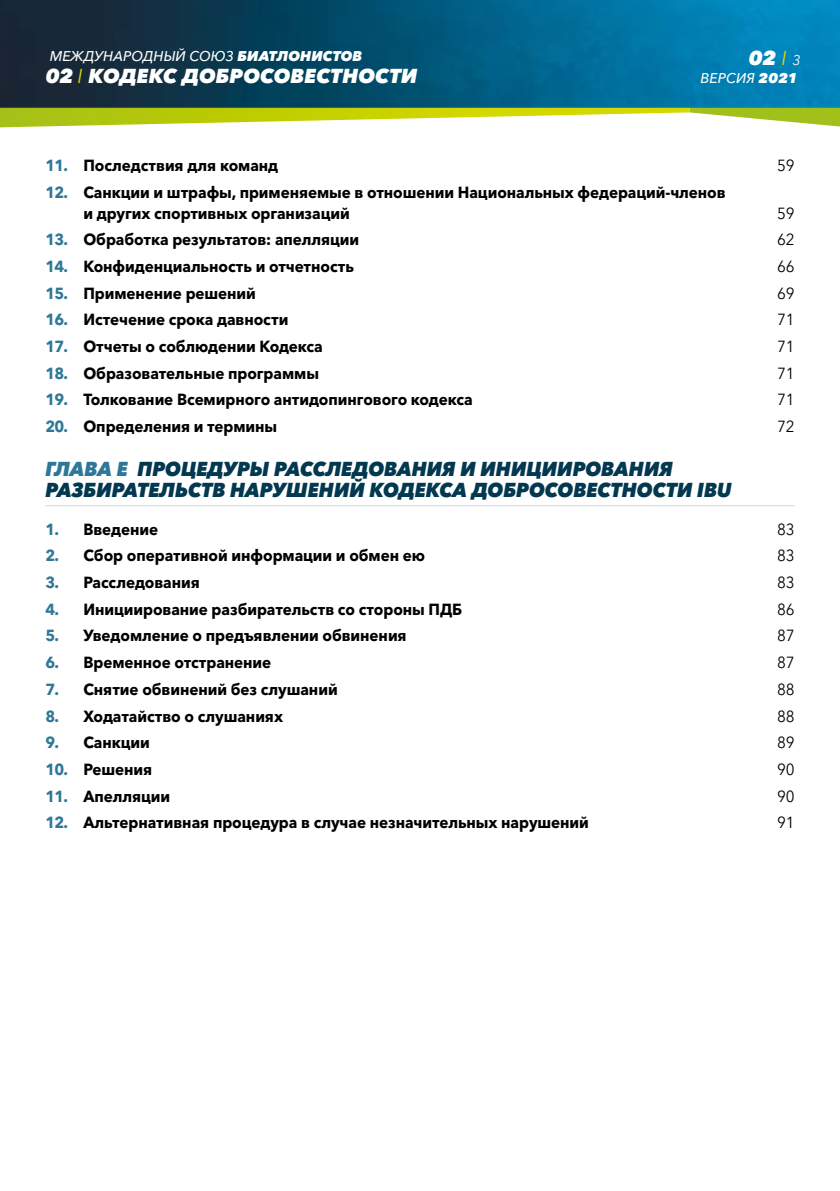
<style>
.page{position:relative;width:840px;height:1191px;background:#fff}
.page>*{position:absolute;margin:0;border:0;box-sizing:border-box;transform-origin:0 0}
.Grundtext{font:italic 800 20px/21px "Avenir Next W1 G";letter-spacing:-.005em;color:#023850;scale:.95 1}
.t1{font:italic 800 20px "Avenir Next W1 G";letter-spacing:.005em;color:#fff}
.Grundtext-2{font:700 16px/21px "Avenir Next W1 G";letter-spacing:-.005em;color:#000;scale:.95 1}
.Grundtext-3{font:16px "Avenir Next W1 G";letter-spacing:-.005em;color:#000;scale:.95 1}
.t2{font:italic 500 14px "Avenir Next W1 G";letter-spacing:.005em;color:#fff}
.s1{font-weight:800}
.s2{font-weight:400;color:#d3d800}
.s3{font-weight:400;font-size:14px}
.s4{color:#2f7798}
</style>
<div class="page">
<img style="left:0;top:0;width:839px;height:108px">
<svg style="left:0;top:108px;width:839px;height:20px"></svg>
<hr style="left:45px;top:505px;width:749px;height:1px;background:#d5d6de">
<p class="t2" style="left:50px;top:48px;width:314px">MЕЖДУНАРОДНЫЙ СОЮЗ <span class="s1">БИАТЛОНИСТОВ</span></p>
<p class="t1" style="left:46px;top:64px;width:373px">02 <span class="s2">I</span> КОДЕКС ДОБРОСОВЕСТНОСТИ</p>
<p class="t1" style="left:748px;top:46px;width:53px">02 <span class="s2">I</span> <span class="s3">3</span></p>
<p class="t2" style="left:700px;top:70px;width:98px">ВЕРСИЯ <span class="s1">2021</span></p>
<p class="Grundtext-2" style="left:45px;top:155px;width:246px"><span class="s4">11.</span> Последствия для команд</p>
<p class="Grundtext-3" style="left:776px;top:156px;width:20px">59</p>
<p class="Grundtext-2" style="left:83px;top:181px;width:677px;text-indent:-38px"><span class="s4">12.</span> Санкции и штрафы, применяемые в отношении Национальных федераций-членов и других спортивных организаций</p>
<p class="Grundtext-3" style="left:776px;top:203px;width:20px">59</p>
<p class="Grundtext-2" style="left:45px;top:229px;width:332px"><span class="s4">13.</span> Обработка результатов: апелляции</p>
<p class="Grundtext-3" style="left:776px;top:230px;width:20px">62</p>
<p class="Grundtext-2" style="left:45px;top:256px;width:326px"><span class="s4">14.</span> Конфиденциальность и отчетность</p>
<p class="Grundtext-3" style="left:776px;top:257px;width:20px">66</p>
<p class="Grundtext-2" style="left:45px;top:282px;width:223px"><span class="s4">15.</span> Применение решений</p>
<p class="Grundtext-3" style="left:776px;top:283px;width:20px">69</p>
<p class="Grundtext-2" style="left:45px;top:309px;width:257px"><span class="s4">16.</span> Истечение срока давности</p>
<p class="Grundtext-3" style="left:776px;top:310px;width:20px">71</p>
<p class="Grundtext-2" style="left:45px;top:336px;width:293px"><span class="s4">17.</span> Отчеты о соблюдении Кодекса</p>
<p class="Grundtext-3" style="left:776px;top:337px;width:20px">71</p>
<p class="Grundtext-2" style="left:45px;top:362px;width:289px"><span class="s4">18.</span> Образовательные программы</p>
<p class="Grundtext-3" style="left:776px;top:363px;width:20px">71</p>
<p class="Grundtext-2" style="left:45px;top:389px;width:451px"><span class="s4">19.</span> Толкование Всемирного антидопингового кодекса</p>
<p class="Grundtext-3" style="left:776px;top:390px;width:20px">71</p>
<p class="Grundtext-2" style="left:45px;top:416px;width:245px"><span class="s4">20.</span> Определения и термины</p>
<p class="Grundtext-3" style="left:776px;top:417px;width:20px">72</p>
<p class="Grundtext" style="left:45px;top:458px;width:723px"><span class="s4">ГЛАВА Е</span> ПРОЦЕДУРЫ РАССЛЕДОВАНИЯ И ИНИЦИИРОВАНИЯ<br>РАЗБИРАТЕЛЬСТВ НАРУШЕНИЙ КОДЕКСА ДОБРОСОВЕСТНОСТИ IBU</p>
<p class="Grundtext-2" style="left:45px;top:518px;width:120px"><span class="s4">1.</span> Введение</p>
<p class="Grundtext-3" style="left:776px;top:519px;width:20px">83</p>
<p class="Grundtext-2" style="left:45px;top:545px;width:401px"><span class="s4">2.</span> Сбор оперативной информации и обмен ею</p>
<p class="Grundtext-3" style="left:776px;top:546px;width:20px">83</p>
<p class="Grundtext-2" style="left:45px;top:572px;width:164px"><span class="s4">3.</span> Расследования</p>
<p class="Grundtext-3" style="left:776px;top:573px;width:20px">83</p>
<p class="Grundtext-2" style="left:45px;top:598px;width:440px"><span class="s4">4.</span> Инициирование разбирательств со стороны ПДБ</p>
<p class="Grundtext-3" style="left:776px;top:599px;width:20px">86</p>
<p class="Grundtext-2" style="left:45px;top:625px;width:381px"><span class="s4">5.</span> Уведомление о предъявлении обвинения</p>
<p class="Grundtext-3" style="left:776px;top:626px;width:20px">87</p>
<p class="Grundtext-2" style="left:45px;top:652px;width:239px"><span class="s4">6.</span> Временное отстранение</p>
<p class="Grundtext-3" style="left:776px;top:653px;width:20px">87</p>
<p class="Grundtext-2" style="left:45px;top:678px;width:309px"><span class="s4">7.</span> Снятие обвинений без слушаний</p>
<p class="Grundtext-3" style="left:776px;top:679px;width:20px">88</p>
<p class="Grundtext-2" style="left:45px;top:705px;width:251px"><span class="s4">8.</span> Ходатайство о слушаниях</p>
<p class="Grundtext-3" style="left:776px;top:706px;width:20px">88</p>
<p class="Grundtext-2" style="left:45px;top:732px;width:111px"><span class="s4">9.</span> Санкции</p>
<p class="Grundtext-3" style="left:776px;top:733px;width:20px">89</p>
<p class="Grundtext-2" style="left:45px;top:758px;width:114px"><span class="s4">10.</span> Решения</p>
<p class="Grundtext-3" style="left:776px;top:759px;width:20px">90</p>
<p class="Grundtext-2" style="left:45px;top:785px;width:133px"><span class="s4">11.</span> Апелляции</p>
<p class="Grundtext-3" style="left:776px;top:786px;width:20px">90</p>
<p class="Grundtext-2" style="left:45px;top:812px;width:573px"><span class="s4">12.</span> Альтернативная процедура в случае незначительных нарушений</p>
<p class="Grundtext-3" style="left:776px;top:813px;width:20px">91</p>
</div>
